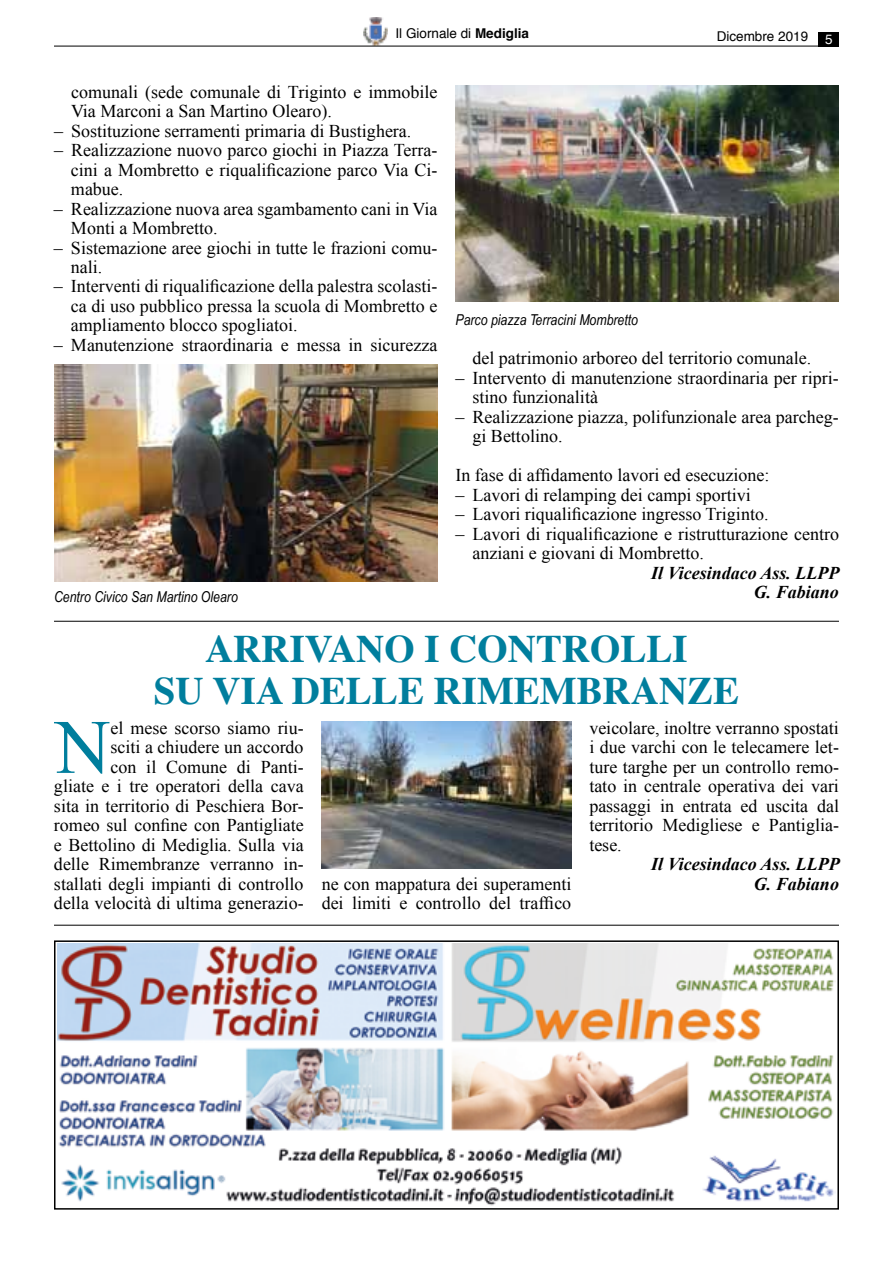
<style>
.page{position:relative;width:893px;height:1263px;background:#fff}
.page>*{position:absolute;margin:0;border:0;box-sizing:border-box;transform-origin:0 0}
.t1{font:76.95px "Times New Roman";color:#007e9d}
.t2{font:700 39px/42px "Times";color:#007e9d;text-align:center}
.t3{font:18px/19.5px "Times New Roman";color:#000}
.t4{font:italic 700 18px/19.5px "Times New Roman";color:#000;text-align:right}
.t5{font:italic 15px "Arial Narrow";color:#000}
.t6{font:13.5px "Helvetica";color:#000}
.t7{font:13.5px "Helvetica";color:#fff}
.s1{font-weight:700}
</style>
<div class="page">
<img style="left:364px;top:17px;width:23px;height:29px">
<hr style="left:54px;top:46px;width:785px;height:1px;background:#000">
<div style="left:819px;top:32px;width:20px;height:14px;background:#000"></div>
<hr style="left:54px;top:925px;width:785px;height:1px;background:#000">
<hr style="left:54px;top:621px;width:785px;height:1px;background:#000">
<img style="left:322px;top:721px;width:249px;height:148px">
<img style="left:54px;top:365px;width:383px;height:216px">
<img style="left:455px;top:85px;width:384px;height:217px">
<img style="left:57px;top:943px;width:779px;height:263px">
<div style="left:54px;top:940px;width:785px;height:269px;border:2px solid #000"></div>
<p class="t6" style="left:395px;top:23px;width:135px">Il Giornale di <span class="s1">Mediglia</span></p>
<p class="t6" style="left:717px;top:26px;width:93px">Dicembre 2019</p>
<p class="t7" style="left:825px;top:29px;width:9px">5</p>
<p class="t3" style="left:71px;top:81px;width:368px">comunali (sede comunale di Triginto e immobile<br>Via Marconi a San Martino Olearo).</p>
<p class="t3" style="left:54px;top:120px;width:359px">– Sostituzione serramenti primaria di Bustighera.</p>
<p class="t3" style="left:71px;top:140px;width:368px;text-align:justify;text-indent:-17px">– Realizzazione nuovo parco giochi in Piazza Terra&shy;cini a Mombretto e riqualificazione parco Via Ci&shy;mabue.</p>
<p class="t3" style="left:71px;top:198px;width:368px;text-indent:-17px">– Realizzazione nuova area sgambamento cani in Via<br>Monti a Mombretto.</p>
<p class="t3" style="left:71px;top:237px;width:368px;text-indent:-17px">– Sistemazione aree giochi in tutte le frazioni comu&shy;nali.</p>
<p class="t3" style="left:71px;top:276px;width:368px;text-align:justify;text-indent:-17px">– Interventi di riqualificazione della palestra scolasti&shy;ca di uso pubblico pressa la scuola di Mombretto e ampliamento blocco spogliatoi.</p>
<p class="t3" style="left:54px;top:335px;width:385px">– Manutenzione straordinaria e messa in sicurezza</p>
<p class="t5" style="left:455px;top:309px;width:184px">Parco piazza Terracini Mombretto</p>
<p class="t3" style="left:472px;top:348px;width:340px">del patrimonio arboreo del territorio comunale.</p>
<p class="t3" style="left:472px;top:368px;width:368px;text-indent:-17px">– Intervento di manutenzione straordinaria per ripri&shy;stino funzionalità</p>
<p class="t3" style="left:472px;top:407px;width:368px;text-indent:-17px">– Realizzazione piazza, polifunzionale area parcheg&shy;gi Bettolino.</p>
<p class="t3" style="left:455px;top:465px;width:315px">In fase di affidamento lavori ed esecuzione:</p>
<p class="t3" style="left:455px;top:485px;width:297px">– Lavori di relamping dei campi sportivi</p>
<p class="t3" style="left:455px;top:504px;width:315px">– Lavori riqualificazione ingresso Triginto.</p>
<p class="t3" style="left:472px;top:524px;width:368px;text-indent:-17px">– Lavori di riqualificazione e ristrutturazione centro anziani e giovani di Mombretto.</p>
<p class="t4" style="left:651px;top:562px;width:190px">Il Vicesindaco Ass. LLPP</p>
<p class="t5" style="left:54px;top:586px;width:185px">Centro Civico San Martino Olearo</p>
<p class="t4" style="left:754px;top:582px;width:87px">G. Fabiano</p>
<h2 class="t2" style="left:154px;top:624px;width:587px">ARRIVANO I CONTROLLI<br>SU VIA DELLE RIMEMBRANZE</h2>
<p class="t3" style="left:54px;top:718px;width:251px;text-align:right">el mese scorso siamo riu-<br>sciti a chiudere un accordo<br>con il Comune di Panti-<br>gliate e i tre operatori della cava sita in territorio di Peschiera Bor&shy;romeo sul confine con Pantigliate e Bettolino di Mediglia. Sulla via delle Rimembranze verranno in&shy;stallati degli impianti di controllo della velocità di ultima generazio-</p>
<h1 class="t1" style="left:55px;top:695px;width:57px">N</h1>
<p class="t3" style="left:322px;top:874px;width:251px">ne con mappatura dei superamenti dei limiti e controllo del traffico</p>
<p class="t3" style="left:589px;top:718px;width:251px;text-align:justify">veicolare, inoltre verranno spostati i due varchi con le telecamere let&shy;ture targhe per un controllo remo&shy;tato in centrale operativa dei vari passaggi in entrata ed uscita dal territorio Medigliese e Pantiglia&shy;tese.</p>
<p class="t4" style="left:651px;top:854px;width:190px">Il Vicesindaco Ass. LLPP<br>G. Fabiano</p>
</div>
